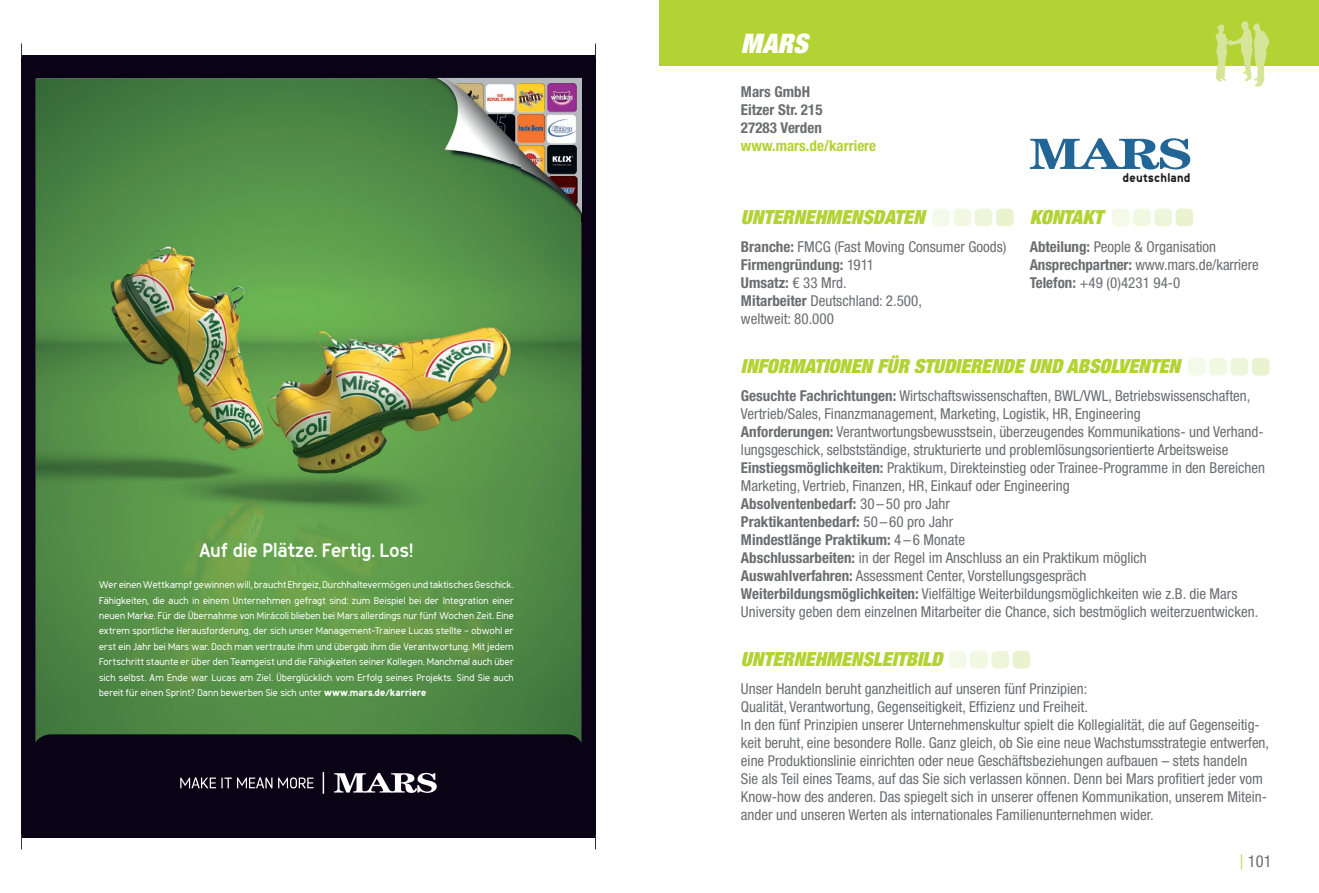
<style>
.page{position:relative;width:1319px;height:893px;background:#fff}
.page>*{position:absolute;margin:0;border:0;box-sizing:border-box;transform-origin:0 0}
.t1{font:italic 900 expanded 27px "Helvetica Neue LT";color:#fff}
.t2{font:italic 900 expanded 19.5px "Helvetica Neue LT";color:#b3d234}
.t3{font:500 19.35px "Marsfont";color:#fff}
.t4{font:condensed 16.5px "Helvetica Neue LT";color:#6c6d70}
.t5{font:condensed 15px/18px "Helvetica Neue LT";color:#6c6d70}
.t6{font:700 condensed 15px/18px "Helvetica Neue LT";color:#6c6d70}
.t7{font:700 condensed 15px "Helvetica Neue LT";color:#b3d234}
.t8{font:700 11.7px "Marsfont";letter-spacing:.025em;color:#231f20}
.t9{font:9.6px/15.5px "Marsfont";letter-spacing:.015em;color:#fff;text-align:justify}
.s1{font-weight:700}
.s2{font-family:"Arial";font-stretch:normal;color:#c9dd72}
</style>
<div class="page">
<div style="left:659px;top:0;width:659px;height:66px;background:#b3d234"></div>
<svg style="left:1215px;top:21px;width:54px;height:66px"></svg>
<svg style="left:1029px;top:138px;width:160px;height:31px"></svg>
<svg style="left:21px;top:56px;width:574px;height:781px;background:#548142"></svg>
<div style="left:33px;top:734px;width:551px;height:90px;background:#0a0215;border-radius:18px"></div>
<svg style="left:334px;top:773px;width:102px;height:20px"></svg>
<svg style="left:180px;top:777px;width:92px;height:11px"></svg>
<svg style="left:278px;top:777px;width:35px;height:11px"></svg>
<hr style="left:322px;top:772px;width:2px;height:22px;background:#fff">
<img style="left:428px;top:107px;width:153px;height:115px">
<img style="left:428px;top:78px;width:153px;height:29px">
<img style="left:581px;top:107px;width:1px;height:115px">
<svg style="left:21px;top:44px;width:1px;height:21px"></svg>
<svg style="left:21px;top:829px;width:1px;height:20px"></svg>
<svg style="left:595px;top:44px;width:1px;height:21px"></svg>
<svg style="left:595px;top:829px;width:1px;height:20px"></svg>
<div style="left:1187px;top:358px;width:18px;height:18px;background:#f5f9e9;border-radius:5px"></div>
<div style="left:1230px;top:358px;width:17px;height:18px;background:#eef5da;border-radius:5px"></div>
<div style="left:1208px;top:358px;width:18px;height:18px;background:#f3f8e3;border-radius:5px"></div>
<div style="left:1251px;top:358px;width:18px;height:18px;background:#eaf2d0;border-radius:5px"></div>
<div style="left:1111px;top:209px;width:18px;height:17px;background:#f5f9e9;border-radius:5px"></div>
<div style="left:1154px;top:209px;width:17px;height:17px;background:#eef5da;border-radius:5px"></div>
<div style="left:1132px;top:209px;width:18px;height:17px;background:#f3f8e3;border-radius:5px"></div>
<div style="left:1175px;top:209px;width:17px;height:17px;background:#eaf2d0;border-radius:5px"></div>
<div style="left:932px;top:209px;width:17px;height:17px;background:#f5f9e9;border-radius:5px"></div>
<div style="left:974px;top:209px;width:18px;height:17px;background:#eef5da;border-radius:5px"></div>
<div style="left:953px;top:209px;width:18px;height:17px;background:#f3f8e3;border-radius:5px"></div>
<div style="left:995px;top:209px;width:18px;height:17px;background:#eaf2d0;border-radius:5px"></div>
<div style="left:948px;top:651px;width:18px;height:17px;background:#f5f9e9;border-radius:5px"></div>
<div style="left:991px;top:651px;width:17px;height:17px;background:#eef5da;border-radius:5px"></div>
<div style="left:969px;top:651px;width:18px;height:17px;background:#f3f8e3;border-radius:5px"></div>
<div style="left:1012px;top:651px;width:18px;height:17px;background:#eaf2d0;border-radius:5px"></div>
<p class="t3" style="left:199px;top:539px;width:215px">Auf die Plätze. Fertig. Los!</p>
<p class="t9" style="left:99px;top:577px;width:416px">Wer einen Wettkampf gewinnen will, braucht Ehrgeiz, Durchhaltevermögen und taktisches Geschick.<br>Fähigkeiten, die auch in einem Unternehmen gefragt sind: zum Beispiel bei der Integration einer neuen Marke. Für die Übernahme von Mirácoli blieben bei Mars allerdings nur fünf Wochen Zeit. Eine extrem sportliche Herausforderung, der sich unser Management-Trainee Lucas stellte – obwohl er erst ein Jahr bei Mars war. Doch man vertraute ihm und übergab ihm die Verantwortung. Mit jedem Fortschritt staunte er über den Teamgeist und die Fähigkeiten seiner Kollegen. Manchmal auch über sich selbst. Am Ende war Lucas am Ziel. Überglücklich vom Erfolg seines Projekts. Sind Sie auch bereit für einen Sprint? Dann bewerben Sie sich unter <span class="s1">www.mars.de/karriere</span></p>
<h1 class="t1" style="left:740px;top:26px;width:68px">MARS</h1>
<p class="t6" style="left:740px;top:82px;width:83px">Mars GmbH<br>Eitzer Str. 215<br>27283 Verden</p>
<p class="t7" style="left:740px;top:136px;width:137px">www.mars.de/karriere</p>
<h2 class="t2" style="left:740px;top:204px;width:185px">UNTERNEHMENSDATEN</h2>
<h2 class="t2" style="left:1029px;top:204px;width:75px">KONTAKT</h2>
<p class="t8" style="left:1122px;top:171px;width:69px">deutschland</p>
<p class="t5" style="left:740px;top:237px;width:267px"><span class="s1">Branche:</span> FMCG (Fast Moving Consumer Goods)<br><span class="s1">Firmengründung:</span> 1911<br><span class="s1">Umsatz:</span> € 33 Mrd.<br><span class="s1">Mitarbeiter</span> Deutschland: 2.500,<br>weltweit: 80.000</p>
<p class="t5" style="left:1029px;top:237px;width:231px"><span class="s1">Abteilung:</span> People &amp; Organisation<br><span class="s1">Ansprechpartner:</span> www.mars.de/karriere<br><span class="s1">Telefon:</span> +49 (0)4231 94-0</p>
<h2 class="t2" style="left:740px;top:354px;width:440px">INFORMATIONEN FÜR STUDIERENDE UND ABSOLVENTEN</h2>
<p class="t5" style="left:740px;top:386px;width:525px"><span class="s1">Gesuchte Fachrichtungen:</span> Wirtschaftswissenschaften, BWL/VWL, Betriebswissenschaften, Vertrieb/Sales, Finanzmanagement, Marketing, Logistik, HR, Engineering<br><span class="s1">Anforderungen:</span> Verantwortungsbewusstsein, überzeugendes Kommunikations- und Verhand&shy;lungsgeschick, selbstständige, strukturierte und problemlösungsorientierte Arbeitsweise <span class="s1">Einstiegsmöglichkeiten:</span> Praktikum, Direkteinstieg oder Trainee-Programme in den Bereichen Marketing, Vertrieb, Finanzen, HR, Einkauf oder Engineering<br><span class="s1">Absolventenbedarf:</span> 30 – 50 pro Jahr<br><span class="s1">Praktikantenbedarf:</span> 50 – 60 pro Jahr<br><span class="s1">Mindestlänge Praktikum:</span> 4 – 6 Monate<br><span class="s1">Abschlussarbeiten:</span> in der Regel im Anschluss an ein Praktikum möglich<br><span class="s1">Auswahlverfahren:</span> Assessment Center, Vorstellungsgespräch <span class="s1">Weiterbildungsmöglichkeiten:</span> Vielfältige Weiterbildungsmöglichkeiten wie z.B. die Mars University geben dem einzelnen Mitarbeiter die Chance, sich bestmöglich weiterzuentwicken.</p>
<h2 class="t2" style="left:740px;top:646px;width:203px">UNTERNEHMENSLEITBILD</h2>
<p class="t5" style="left:740px;top:679px;width:529px">Unser Handeln beruht ganzheitlich auf unseren fünf Prinzipien:<br>Qualität, Verantwortung, Gegenseitigkeit, Effizienz und Freiheit.<br>In den fünf Prinzipien unserer Unternehmenskultur spielt die Kollegialität, die auf Gegenseitig&shy;keit beruht, eine besondere Rolle. Ganz gleich, ob Sie eine neue Wachstumsstrategie entwerfen, eine Produktionslinie einrichten oder neue Geschäftsbeziehungen aufbauen – stets handeln<br>Sie als Teil eines Teams, auf das Sie sich verlassen können. Denn bei Mars profitiert jeder vom Know-how des anderen. Das spiegelt sich in unserer offenen Kommunikation, unserem Mitein&shy;ander und unseren Werten als internationales Familienunternehmen wider.</p>
<p class="t4" style="left:1239px;top:852px;width:34px"><span class="s2">|</span> 101</p>
</div>
